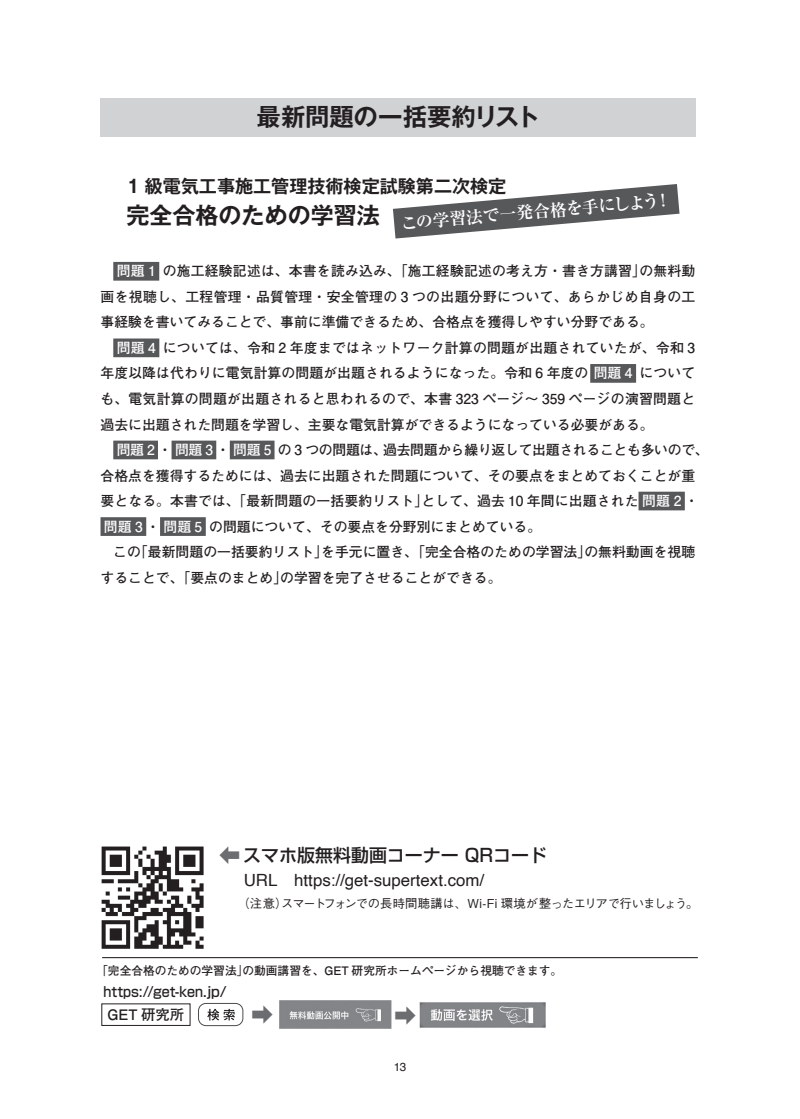
<style>
.page{position:relative;width:800px;height:1119px;background:#fff}
.page>*{position:absolute;margin:0;border:0;box-sizing:border-box;transform-origin:0 0}
.t1{font:700 24.45px "Gothic MB101 Pro De";letter-spacing:-.01em;color:#231f20}
.t2{font:700 22.95px "Gothic MB101 Pro De";color:#231f20}
.t3{font:700 22.2px "Futo Go B101 Pro";color:#6c6d70}
.t4{font:21.6px "Shin Go Pr 5";color:#6c6d70}
.t5{font:700 18px "Gothic MB101 Pro De";color:#231f20}
.t6{font:500 18px "Shin Go Pro";color:#231f20}
.t7{font:700 16.95px "Ryumin Pro";color:#fff}
.t8{font:16.8px "Helvetica";color:#231f20}
.t9{font:700 14.4px "Futo Go B101 Pro";color:#231f20}
.t10{font:700 13.8px/25.5px "Futo Go B101 Pro";color:#231f20;text-align:justify}
.t11{font:500 13.8px "Shin Go Pr 5";letter-spacing:.005em;color:#231f20;scale:.91 1}
.t12{font:500 12.3px "Gothic BBB Pro";letter-spacing:-.03em;color:#231f20}
.t13{font:700 11.7px "Futo Go B101 Pro";color:#231f20}
.t14{font:11.7px "Helvetica";color:#231f20}
.s1{color:#fff}
</style>
<div class="page">
<div style="left:113px;top:262px;width:46px;height:18px;background:#57585a"></div>
<div style="left:113px;top:338px;width:46px;height:19px;background:#57585a"></div>
<div style="left:590px;top:364px;width:46px;height:19px;background:#57585a"></div>
<div style="left:113px;top:440px;width:45px;height:19px;background:#57585a"></div>
<div style="left:171px;top:440px;width:45px;height:19px;background:#57585a"></div>
<div style="left:230px;top:440px;width:44px;height:19px;background:#57585a"></div>
<div style="left:638px;top:491px;width:46px;height:19px;background:#57585a"></div>
<div style="left:100px;top:517px;width:46px;height:19px;background:#57585a"></div>
<div style="left:160px;top:517px;width:46px;height:19px;background:#57585a"></div>
<div style="left:100px;top:98px;width:596px;height:38px;background:#d1d2d4"></div>
<svg style="left:393px;top:184px;width:286px;height:54px"></svg>
<img style="left:101px;top:846px;width:103px;height:103px">
<hr style="left:102px;top:956px;width:595px;height:2px;background:#231f20">
<div style="left:198px;top:1002px;width:45px;height:23px;border:1px solid #4b4c4d;border-radius:7px"></div>
<svg style="left:207px;top:1008px;width:28px;height:12px"></svg>
<img style="left:279px;top:1000px;width:113px;height:29px">
<img style="left:419px;top:1002px;width:127px;height:26px">
<h1 class="t1" style="left:256px;top:97px;width:285px">最新問題の一括要約リスト</h1>
<h3 class="t5" style="left:126px;top:171px;width:381px">1 級電気工事施工管理技術検定試験第二次検定</h3>
<h2 class="t2" style="left:126px;top:196px;width:255px">完全合格のための学習法</h2>
<p class="t10" style="left:100px;top:256px;width:596px;text-indent:16px"><span class="s1">問題 1</span> の施工経験記述は、本書を読み込み、｢施工経験記述の考え方・書き方講習｣の無料動画を視聴し、工程管理・品質管理・安全管理の 3 つの出題分野について、あらかじめ自身の工事経験を書いてみることで、事前に準備できるため、合格点を獲得しやすい分野である。</p>
<p class="t10" style="left:100px;top:333px;width:596px;text-indent:16px"><span class="s1">問題 4</span> については、令和 2 年度まではネットワーク計算の問題が出題されていたが、令和 3年度以降は代わりに電気計算の問題が出題されるようになった。令和 6 年度の<span class="s1">問題 4</span> についても、電気計算の問題が出題されると思われるので、本書 323 ページ～ 359 ページの演習問題と過去に出題された問題を学習し、主要な電気計算ができるようになっている必要がある。</p>
<p class="t10" style="left:100px;top:435px;width:609px;text-align:left;text-indent:16px"><span class="s1">問題 2</span> ・<span class="s1">問題 3</span> ・<span class="s1">問題 5</span> の 3 つの問題は、過去問題から繰り返して出題されることも多いので、合格点を獲得するためには、過去に出題された問題について、その要点をまとめておくことが重要となる。本書では、｢最新問題の一括要約リスト｣として、過去 10 年間に出題された<span class="s1">問題 2</span> ・<span class="s1">問題 3</span> ・<span class="s1">問題 5</span> の問題について、その要点を分野別にまとめている。</p>
<p class="t10" style="left:100px;top:537px;width:596px;text-indent:13px">この｢最新問題の一括要約リスト｣を手元に置き、｢完全合格のための学習法｣の無料動画を視聴することで、｢要点のまとめ｣の学習を完了させることができる。</p>
<p class="t7" style="left:399px;top:210px;width:273px;rotate:-5deg">この学習法で一発合格を手にしよう！</p>
<h3 class="t4" style="left:240px;top:872px;width:23px;rotate:-180deg">➡</h3>
<h3 class="t6" style="left:243px;top:840px;width:305px">スマホ版無料動画コーナー QRコード</h3>
<p class="t8" style="left:244px;top:867px;width:242px">URL https://get-supertext.com/</p>
<p class="t12" style="left:237px;top:893px;width:462px">（注意）スマートフォンでの長時間聴講は、Wi-Fi 環境が整ったエリアで行いましょう。</p>
<p class="t13" style="left:102px;top:960px;width:461px">｢完全合格のための学習法｣の動画講習を、GET 研究所ホームページから視聴できます。</p>
<p class="t9" style="left:107px;top:1003px;width:78px">GET 研究所</p>
<h3 class="t3" style="left:251px;top:996px;width:24px">➡</h3>
<h3 class="t3" style="left:394px;top:997px;width:24px">➡</h3>
<p class="t11" style="left:103px;top:979px;width:137px">https://get-ken.jp/</p>
<p class="t14" style="left:393px;top:1057px;width:14px">13</p>
</div>
